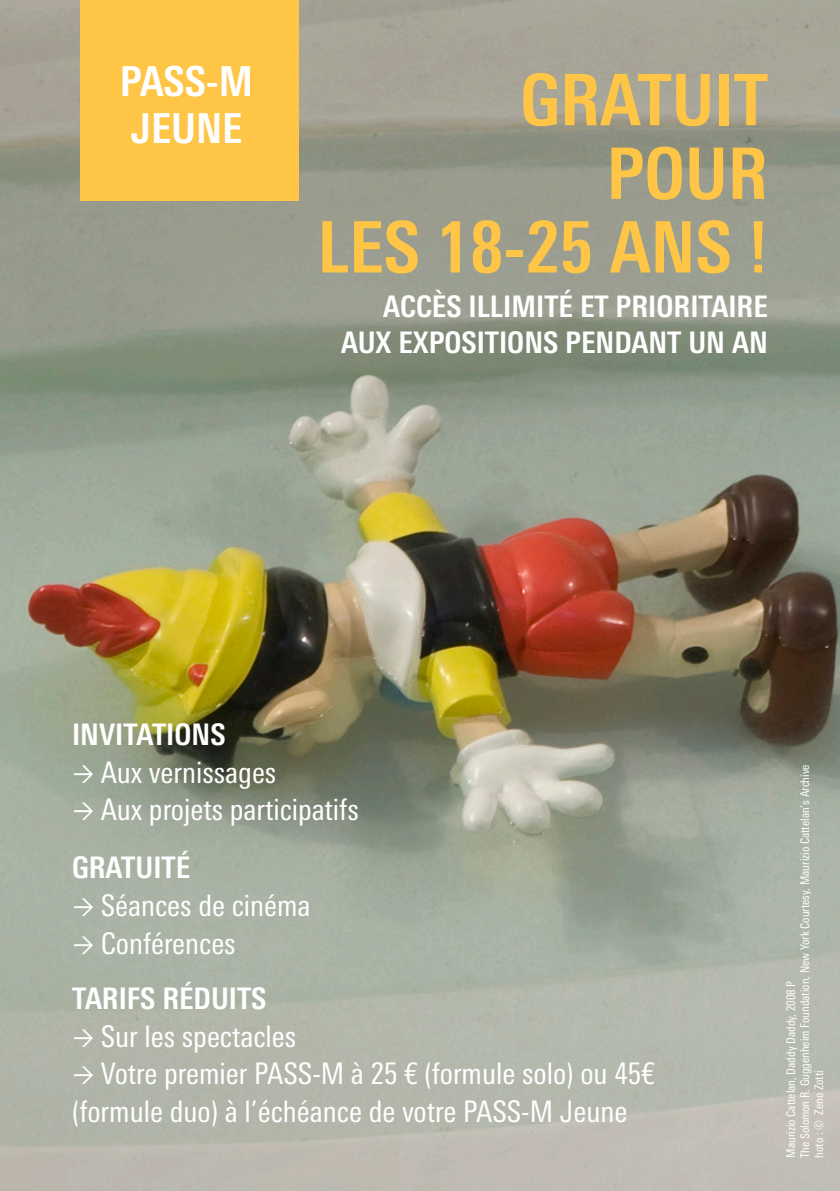
<style>
.page{position:relative;width:840px;height:1191px;background:#fff}
.page>*{position:absolute;margin:0;border:0;box-sizing:border-box;transform-origin:0 0}
.t1{font:700 condensed 71px/73.6px "Univers Next Pro";color:#fec547;text-align:right}
.t2{font:700 condensed 41.2px/46.4px "Univers Next Pro";color:#fff}
.t3{font:condensed 29.6px/37.8px "Univers Next Pro";color:#fff}
.t4{font:700 condensed 29.6px/35.6px "Univers Next Pro";color:#fff;text-align:right}
.t5{font:condensed 12px/14px "Univers Next Pro";color:#fff}
</style>
<div class="page">
<img style="left:0;top:0;width:839px;height:1191px">
<div style="left:80px;top:0;width:218px;height:200px;background:#fec547"></div>
<svg style="left:74px;top:765px;width:19px;height:17px"></svg>
<svg style="left:74px;top:802px;width:19px;height:18px"></svg>
<svg style="left:74px;top:898px;width:19px;height:17px"></svg>
<svg style="left:74px;top:936px;width:19px;height:17px"></svg>
<svg style="left:74px;top:1028px;width:19px;height:18px"></svg>
<svg style="left:74px;top:1066px;width:19px;height:18px"></svg>
<h2 class="t2" style="left:120px;top:58px;width:135px">PASS-M<br>JEUNE</h2>
<h1 class="t1" style="left:317px;top:63px;width:452px">GRATUIT<br>POUR<br>LES 18-25 ANS !</h1>
<p class="t4" style="left:341px;top:289px;width:428px">ACCÈS ILLIMITÉ ET PRIORITAIRE<br>AUX EXPOSITIONS PENDANT UN AN</p>
<p class="t4" style="left:72px;top:716px;width:155px">INVITATIONS</p>
<p class="t3" style="left:101px;top:753px;width:259px">Aux vernissages<br>Aux projets participatifs</p>
<p class="t4" style="left:72px;top:849px;width:119px">GRATUITÉ</p>
<p class="t3" style="left:101px;top:886px;width:211px">Séances de cinéma<br>Conférences</p>
<p class="t4" style="left:72px;top:980px;width:196px">TARIFS RÉDUITS</p>
<p class="t3" style="left:101px;top:1017px;width:197px">Sur les spectacles</p>
<p class="t3" style="left:101px;top:1054px;width:555px">Votre premier PASS-M à 25 € (formule solo) ou 45€</p>
<p class="t3" style="left:72px;top:1092px;width:556px">(formule duo) à l’échéance de votre PASS-M Jeune</p>
<p class="t5" style="left:783px;top:1157px;width:395px;rotate:-90deg">Maurizio Cattelan, Daddy Daddy, 2008 P<br>The Solomon R. Guggenheim Foundation, New York Courtesy, Maurizio Cattelan’s Archive hoto : © Zeno Zotti</p>
</div>
